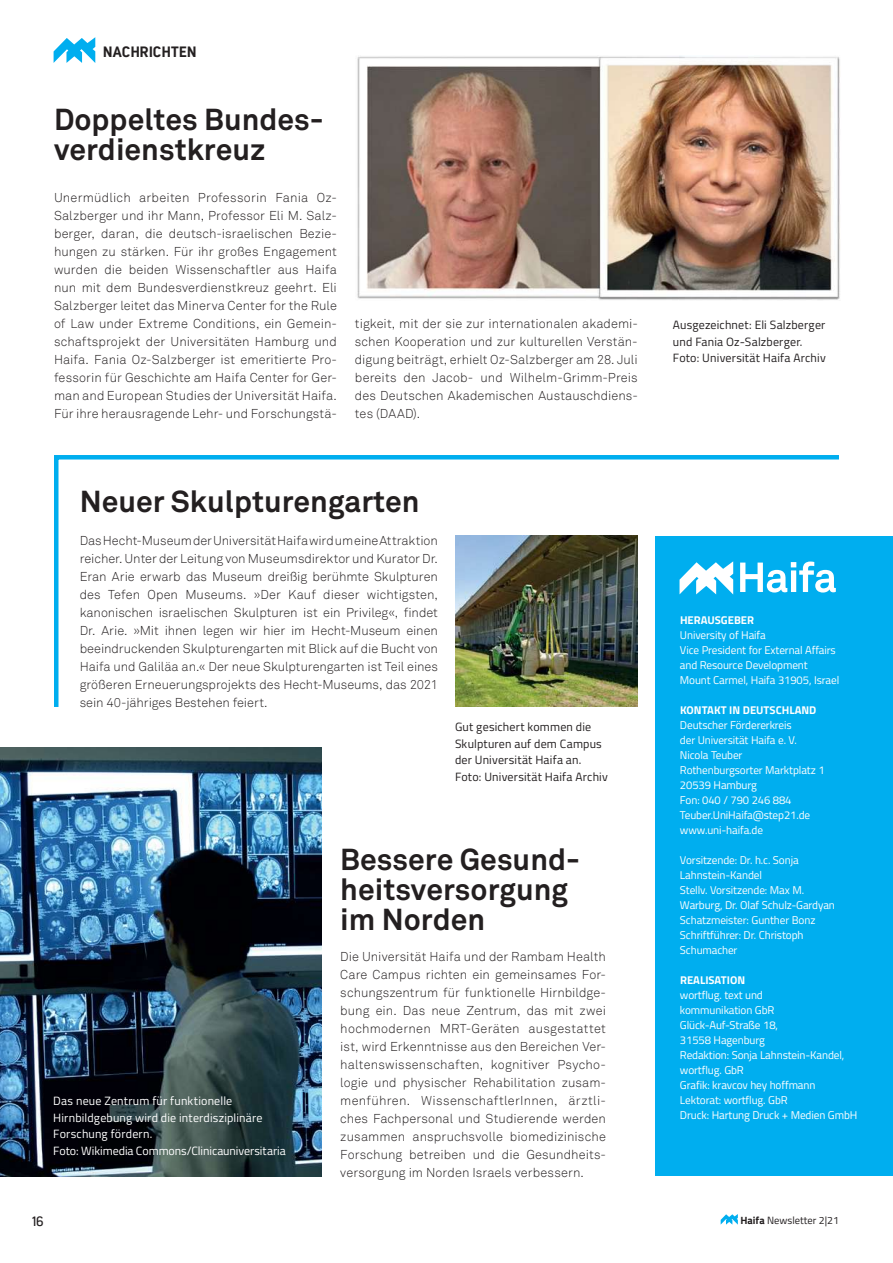
<style>
.page{position:relative;width:893px;height:1263px;background:#fff}
.page>*{position:absolute;margin:0;border:0;box-sizing:border-box;transform-origin:0 0}
.t1{font:700 30px/30px "Akkurat";color:#231f20}
.t2{font:700 15px "Estandar W03";letter-spacing:.015em;color:#231f20}
.t3{font:13.5px "Estandar";color:#231f20}
.t4{font:300 12.75px/18px "Akkurat";letter-spacing:.005em;color:#231f20;text-align:justify}
.t5{font:12px/16.5px "Titillium Web";letter-spacing:.015em;color:#231f20}
.t6{font:12px/16.5px "Titillium Web";letter-spacing:.01em;color:#fff}
.t7{font:11.25px/15px "Titillium Web";letter-spacing:-.01em;color:#fff}
.t8{font:700 11.25px "Titillium Web";color:#fff}
.t9{font:10.5px "Titillium Web";color:#231f20}
.s1{font-weight:700}
</style>
<div class="page">
<svg style="left:54px;top:455px;width:785px;height:256px"></svg>
<img style="left:357px;top:56px;width:483px;height:244px">
<div style="left:656px;top:536px;width:237px;height:640px;background:#00aeef"></div>
<img style="left:0;top:747px;width:322px;height:430px">
<img style="left:455px;top:536px;width:183px;height:171px">
<svg style="left:721px;top:1214px;width:17px;height:10px"></svg>
<svg style="left:54px;top:37px;width:41px;height:26px"></svg>
<svg style="left:679px;top:561px;width:54px;height:33px"></svg>
<svg style="left:740px;top:561px;width:96px;height:31px"></svg>
<p class="t2" style="left:103px;top:42px;width:95px">NACHRICHTEN</p>
<h1 class="t1" style="left:54px;top:105px;width:271px">Doppeltes Bundes&shy;verdienstkreuz</h1>
<p class="t4" style="left:54px;top:189px;width:284px">Unermüdlich arbeiten Professorin Fania Oz-Salzberger und ihr Mann, Professor Eli M. Salz&shy;berger, daran, die deutsch-israelischen Bezie&shy;hungen zu stärken. Für ihr großes Engagement wurden die beiden Wissenschaftler aus Haifa nun mit dem Bundesverdienstkreuz geehrt. Eli Salzberger leitet das Minerva Center for the Rule of Law under Extreme Conditions, ein Gemein&shy;schaftsprojekt der Universitäten Hamburg und Haifa. Fania Oz-Salzberger ist emeritierte Pro&shy;fessorin für Geschichte am Haifa Center for Ger&shy;man and European Studies der Universität Haifa.<br>Für ihre herausragende Lehr- und Forschungstä-</p>
<p class="t4" style="left:355px;top:315px;width:284px">tigkeit, mit der sie zur internationalen akademi&shy;schen Kooperation und zur kulturellen Verstän&shy;digung beiträgt, erhielt Oz-Salzberger am 28. Juli bereits den Jacob- und Wilhelm-Grimm-Preis des Deutschen Akademischen Austauschdiens&shy;tes (DAAD).</p>
<h1 class="t1" style="left:80px;top:487px;width:341px">Neuer Skulpturengarten</h1>
<p class="t4" style="left:80px;top:532px;width:360px">Das Hecht-Museum der Universität Haifa wird um eine Attraktion reicher. Unter der Leitung von Museumsdirektor und Kurator Dr.<br>Eran Arie erwarb das Museum dreißig berühmte Skulpturen des Tefen Open Museums. »Der Kauf dieser wichtigsten, kanonischen israelischen Skulpturen ist ein Privileg«, findet Dr. Arie. »Mit ihnen legen wir hier im Hecht-Museum einen beeindruckenden Skulpturengarten mit Blick auf die Bucht von Haifa und Galiläa an.« Der neue Skulpturengarten ist Teil eines größeren Erneuerungsprojekts des Hecht-Museums, das 2021 sein 40-jähriges Bestehen feiert.</p>
<p class="t5" style="left:455px;top:718px;width:154px">Gut gesichert kommen die<br>Skulpturen auf dem Campus der Universität Haifa an.<br>Foto: Universität Haifa Archiv</p>
<p class="t6" style="left:53px;top:1092px;width:234px">Das neue Zentrum für funktionelle Hirnbildgebung wird die interdisziplinäre Forschung fördern.<br>Foto: Wikimedia Commons/Clinicauniversitaria</p>
<p class="t3" style="left:33px;top:1213px;width:13px">16</p>
<h1 class="t1" style="left:340px;top:845px;width:241px">Bessere Gesund&shy;heitsversorgung im Norden</h1>
<p class="t4" style="left:340px;top:947px;width:267px">Die Universität Haifa und der Rambam Health Care Campus richten ein gemeinsames For&shy;schungszentrum für funktionelle Hirnbildge&shy;bung ein. Das neue Zentrum, das mit zwei hochmodernen MRT-Geräten ausgestattet ist, wird Erkenntnisse aus den Bereichen Ver&shy;haltenswissenschaften, kognitiver Psycho&shy;logie und physischer Rehabilitation zusam&shy;menführen. WissenschaftlerInnen, ärztli&shy;ches Fachpersonal und Studierende werden zusammen anspruchsvolle biomedizinische Forschung betreiben und die Gesundheits&shy;versorgung im Norden Israels verbessern.</p>
<p class="t5" style="left:673px;top:316px;width:154px">Ausgezeichnet: Eli Salzberger und Fania Oz-Salzberger.<br>Foto: Universität Haifa Archiv</p>
<p class="t8" style="left:680px;top:611px;width:76px">HERAUSGEBER</p>
<p class="t7" style="left:680px;top:627px;width:161px">University of Haifa<br>Vice President for External Affairs and Resource Development<br>Mount Carmel, Haifa 31905, Israel</p>
<p class="t8" style="left:680px;top:701px;width:138px">KONTAKT IN DEUTSCHLAND</p>
<p class="t7" style="left:680px;top:717px;width:146px">Deutscher Fördererkreis<br>der Universität Haifa e. V.<br>Nicola Teuber<br>Rothenburgsorter Marktplatz 1<br>20539 Hamburg<br>Fon: 040 / 790 246 884<br>Teuber.UniHaifa@step21.de www.uni-haifa.de</p>
<p class="t7" style="left:680px;top:852px;width:156px">Vorsitzende: Dr. h.c. Sonja<br>Lahnstein-Kandel<br>Stellv. Vorsitzende: Max M.<br>Warburg, Dr. Olaf Schulz-Gardyan<br>Schatzmeister: Gunther Bonz<br>Schriftführer: Dr. Christoph<br>Schumacher</p>
<p class="t8" style="left:680px;top:971px;width:67px">REALISATION</p>
<p class="t7" style="left:680px;top:987px;width:179px">wortflug. text und<br>kommunikation GbR<br>Glück-Auf-Straße 18,<br>31558 Hagenburg<br>Redaktion: Sonja Lahnstein-Kandel, wortflug. GbR<br>Grafik: kravcov hey hoffmann<br>Lektorat: wortflug. GbR<br>Druck: Hartung Druck + Medien GmbH</p>
<p class="t9" style="left:740px;top:1212px;width:100px"><span class="s1">Haifa</span> Newsletter 2|21</p>
</div>
